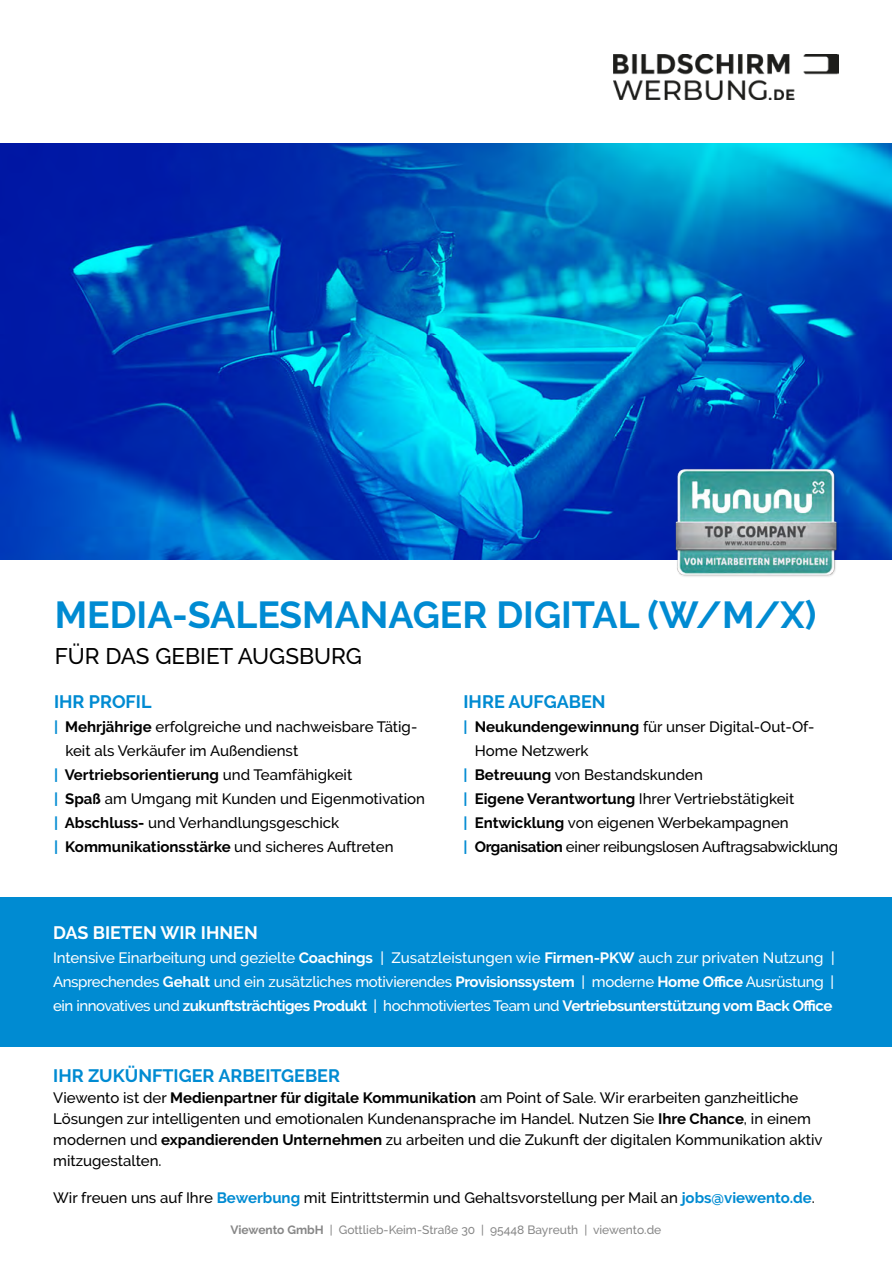
<style>
.page{position:relative;width:893px;height:1263px;background:#fff}
.page>*{position:absolute;margin:0;border:0;box-sizing:border-box;transform-origin:0 0}
.t1{font:700 37.5px "Raleway";color:#008bd2}
.t2{font:500 22.5px "Raleway";color:#000}
.t3{font:700 18px "Raleway";color:#008bd2}
.t4{font:700 18px "Raleway";color:#fff}
.t5{font:500 15px/21px "Raleway";color:#000}
.t6{font:500 15px/24px "Raleway";letter-spacing:-.02em;color:#fff;text-align:justify}
.t7{font:700 15px "Raleway";color:#000}
.t8{font:500 15px "Raleway";letter-spacing:-.02em;color:#000}
.t9{font:500 12px "Raleway";color:#878787}
.s1{font-weight:700;color:#008bd2}
.s2{font-weight:700}
.s3{color:#008bd2}
.s4{font-weight:500}
</style>
<div class="page">
<img style="left:0;top:144px;width:891px;height:415px">
<img style="left:614px;top:54px;width:224px;height:45px">
<div style="left:0;top:897px;width:891px;height:149px;background:#008bd2"></div>
<img style="left:674px;top:468px;width:165px;height:109px">
<h1 class="t1" style="left:55px;top:593px;width:763px">MEDIA-SALESMANAGER DIGITAL (W/M/X)</h1>
<h2 class="t2" style="left:55px;top:643px;width:309px">FÜR DAS GEBIET AUGSBURG</h2>
<p class="t3" style="left:463px;top:691px;width:144px">IHRE AUFGABEN</p>
<p class="t5" style="left:463px;top:716px;width:352px"><span class="s1">|</span> <span class="s2">Neukundengewinnung</span> für unser Digital-Out-Of-</p>
<p class="t5" style="left:475px;top:740px;width:115px">Home Netzwerk</p>
<p class="t5" style="left:463px;top:764px;width:241px"><span class="s1">|</span> <span class="s2">Betreuung</span> von Bestandskunden</p>
<p class="t5" style="left:463px;top:788px;width:332px"><span class="s1">|</span> <span class="s2">Eigene Verantwortung</span> Ihrer Vertriebstätigkeit</p>
<p class="t5" style="left:463px;top:812px;width:327px"><span class="s1">|</span> <span class="s2">Entwicklung</span> von eigenen Werbekampagnen</p>
<p class="t8" style="left:463px;top:838px;width:376px"><span class="s1">|</span> <span class="s2">Organisation</span> einer reibungslosen Auftragsabwicklung</p>
<p class="t3" style="left:54px;top:691px;width:99px">IHR PROFIL</p>
<p class="t5" style="left:54px;top:716px;width:365px"><span class="s1">|</span> <span class="s2">Mehrjährige</span> erfolgreiche und nachweisbare Tätig-</p>
<p class="t5" style="left:65px;top:740px;width:234px">keit als Verkäufer im Außendienst</p>
<p class="t7" style="left:54px;top:766px;width:300px"><span class="s3">|</span> Vertriebsorientierung <span class="s4">und Teamfähigkeit</span></p>
<p class="t5" style="left:54px;top:788px;width:373px"><span class="s1">|</span> <span class="s2">Spaß</span> am Umgang mit Kunden und Eigenmotivation</p>
<p class="t5" style="left:54px;top:812px;width:287px"><span class="s1">|</span> <span class="s2">Abschluss-</span> und Verhandlungsgeschick</p>
<p class="t7" style="left:54px;top:838px;width:341px"><span class="s3">|</span> Kommunikationsstärke <span class="s4">und sicheres Auftreten</span></p>
<p class="t4" style="left:53px;top:923px;width:206px">DAS BIETEN WIR IHNEN</p>
<p class="t6" style="left:53px;top:946px;width:783px">Intensive Einarbeitung und gezielte <span class="s2">Coachings</span> | Zusatzleistungen wie <span class="s2">Firmen-PKW</span> auch zur privaten Nutzung | Ansprechendes <span class="s2">Gehalt</span> und ein zusätzliches motivierendes <span class="s2">Provisionssystem</span> | moderne <span class="s2">Home Office</span> Ausrüstung | ein innovatives und <span class="s2">zukunftsträchtiges Produkt</span> | hochmotiviertes Team und <span class="s2">Vertriebsunterstützung vom Back Office</span></p>
<p class="t3" style="left:53px;top:1065px;width:288px">IHR ZUKÜNFTIGER ARBEITGEBER</p>
<p class="t5" style="left:53px;top:1087px;width:771px">Viewento ist der <span class="s2">Medienpartner für digitale Kommunikation</span> am Point of Sale. Wir erarbeiten ganzheitliche Lösungen zur intelligenten und emotionalen Kundenansprache im Handel. Nutzen Sie <span class="s2">Ihre Chance</span>, in einem modernen und <span class="s2">expandierenden Unternehmen</span> zu arbeiten und die Zukunft der digitalen Kommunikation aktiv mitzugestalten.</p>
<p class="t5" style="left:53px;top:1187px;width:763px">Wir freuen uns auf Ihre <span class="s1">Bewerbung</span> mit Eintrittstermin und Gehaltsvorstellung per Mail an <span class="s1">jobs@viewento.de</span>.</p>
<p class="t9" style="left:230px;top:1223px;width:432px"><span class="s2">Viewento GmbH</span> | Gottlieb-Keim-Straße 30 | 95448 Bayreuth | viewento.de</p>
</div>
